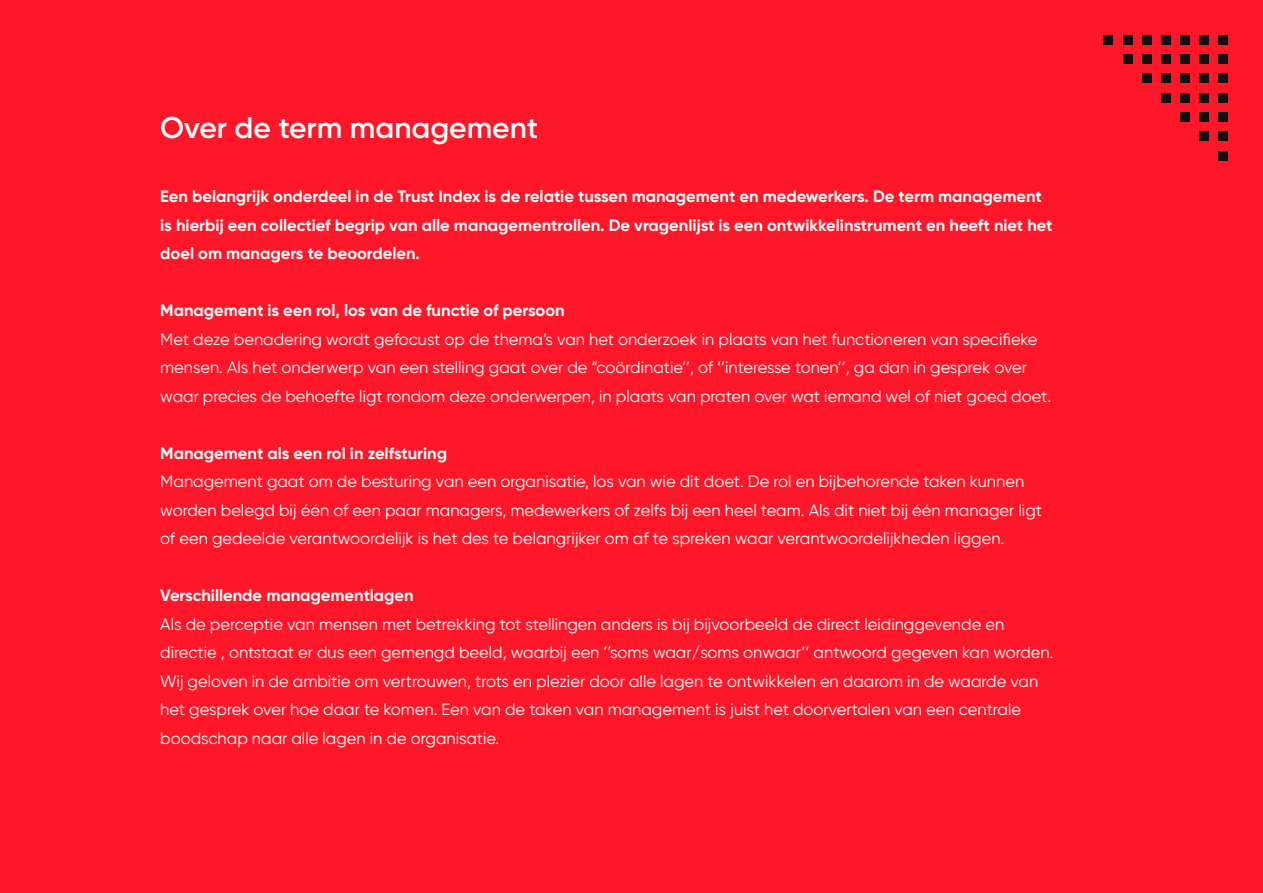
<style>
.page{position:relative;width:1263px;height:893px;background:#ff1628}
.page>*{position:absolute;margin:0;border:0;box-sizing:border-box;transform-origin:0 0}
.t1{font:600 30px "Gilroy";color:#fff}
.t2{font:16.5px/28.5px "Gilroy";color:#fff}
.t3{font:700 16.5px/28.5px "Gilroy";color:#fff}
</style>
<div class="page">
<div style="left:1103px;top:35px;width:10px;height:10px;background:#111"></div>
<div style="left:1142px;top:74px;width:9px;height:9px;background:#111"></div>
<div style="left:1123px;top:54px;width:9px;height:10px;background:#111"></div>
<div style="left:1123px;top:35px;width:9px;height:10px;background:#111"></div>
<div style="left:1142px;top:54px;width:9px;height:10px;background:#111"></div>
<div style="left:1142px;top:35px;width:9px;height:10px;background:#111"></div>
<div style="left:1161px;top:93px;width:10px;height:9px;background:#111"></div>
<div style="left:1161px;top:74px;width:10px;height:9px;background:#111"></div>
<div style="left:1180px;top:93px;width:10px;height:9px;background:#111"></div>
<div style="left:1180px;top:74px;width:10px;height:9px;background:#111"></div>
<div style="left:1161px;top:54px;width:10px;height:10px;background:#111"></div>
<div style="left:1161px;top:35px;width:10px;height:10px;background:#111"></div>
<div style="left:1180px;top:54px;width:10px;height:10px;background:#111"></div>
<div style="left:1180px;top:35px;width:10px;height:10px;background:#111"></div>
<div style="left:1199px;top:93px;width:10px;height:9px;background:#111"></div>
<div style="left:1199px;top:74px;width:10px;height:9px;background:#111"></div>
<div style="left:1218px;top:93px;width:10px;height:9px;background:#111"></div>
<div style="left:1218px;top:74px;width:10px;height:9px;background:#111"></div>
<div style="left:1199px;top:54px;width:10px;height:10px;background:#111"></div>
<div style="left:1199px;top:35px;width:10px;height:10px;background:#111"></div>
<div style="left:1218px;top:54px;width:10px;height:10px;background:#111"></div>
<div style="left:1219px;top:35px;width:9px;height:10px;background:#111"></div>
<div style="left:1180px;top:112px;width:10px;height:10px;background:#111"></div>
<div style="left:1218px;top:151px;width:10px;height:9px;background:#111"></div>
<div style="left:1199px;top:131px;width:10px;height:10px;background:#111"></div>
<div style="left:1199px;top:112px;width:10px;height:10px;background:#111"></div>
<div style="left:1218px;top:131px;width:10px;height:10px;background:#111"></div>
<div style="left:1219px;top:112px;width:9px;height:10px;background:#111"></div>
<h1 class="t1" style="left:160px;top:109px;width:379px">Over de term management</h1>
<p class="t3" style="left:160px;top:182px;width:894px">Een belangrijk onderdeel in de Trust Index is de relatie tussen management en medewerkers. De term management is hierbij een collectief begrip van alle managementrollen. De vragenlijst is een ontwikkelinstrument en heeft niet het doel om managers te beoordelen.</p>
<p class="t3" style="left:160px;top:296px;width:406px">Management is een rol, los van de functie of persoon</p>
<p class="t2" style="left:160px;top:325px;width:892px">Met deze benadering wordt gefocust op de thema’s van het onderzoek in plaats van het functioneren van specifieke mensen. Als het onderwerp van een stelling gaat over de “coördinatie’’, of ‘’interesse tonen’’, ga dan in gesprek over waar precies de behoefte ligt rondom deze onderwerpen, in plaats van praten over wat iemand wel of niet goed doet.</p>
<p class="t3" style="left:160px;top:439px;width:288px">Management als een rol in zelfsturing</p>
<p class="t2" style="left:160px;top:467px;width:883px">Management gaat om de besturing van een organisatie, los van wie dit doet. De rol en bijbehorende taken kunnen worden belegd bij één of een paar managers, medewerkers of zelfs bij een heel team. Als dit niet bij één manager ligt of een gedeelde verantwoordelijk is het des te belangrijker om af te spreken waar verantwoordelijkheden liggen.</p>
<p class="t3" style="left:160px;top:581px;width:255px">Verschillende managementlagen</p>
<p class="t2" style="left:160px;top:610px;width:895px">Als de perceptie van mensen met betrekking tot stellingen anders is bij bijvoorbeeld de direct leidinggevende en directie , ontstaat er dus een gemengd beeld, waarbij een ’’soms waar/soms onwaar’’ antwoord gegeven kan worden.<br>Wij geloven in de ambitie om vertrouwen, trots en plezier door alle lagen te ontwikkelen en daarom in de waarde van het gesprek over hoe daar te komen. Een van de taken van management is juist het doorvertalen van een centrale boodschap naar alle lagen in de organisatie.</p>
</div>
